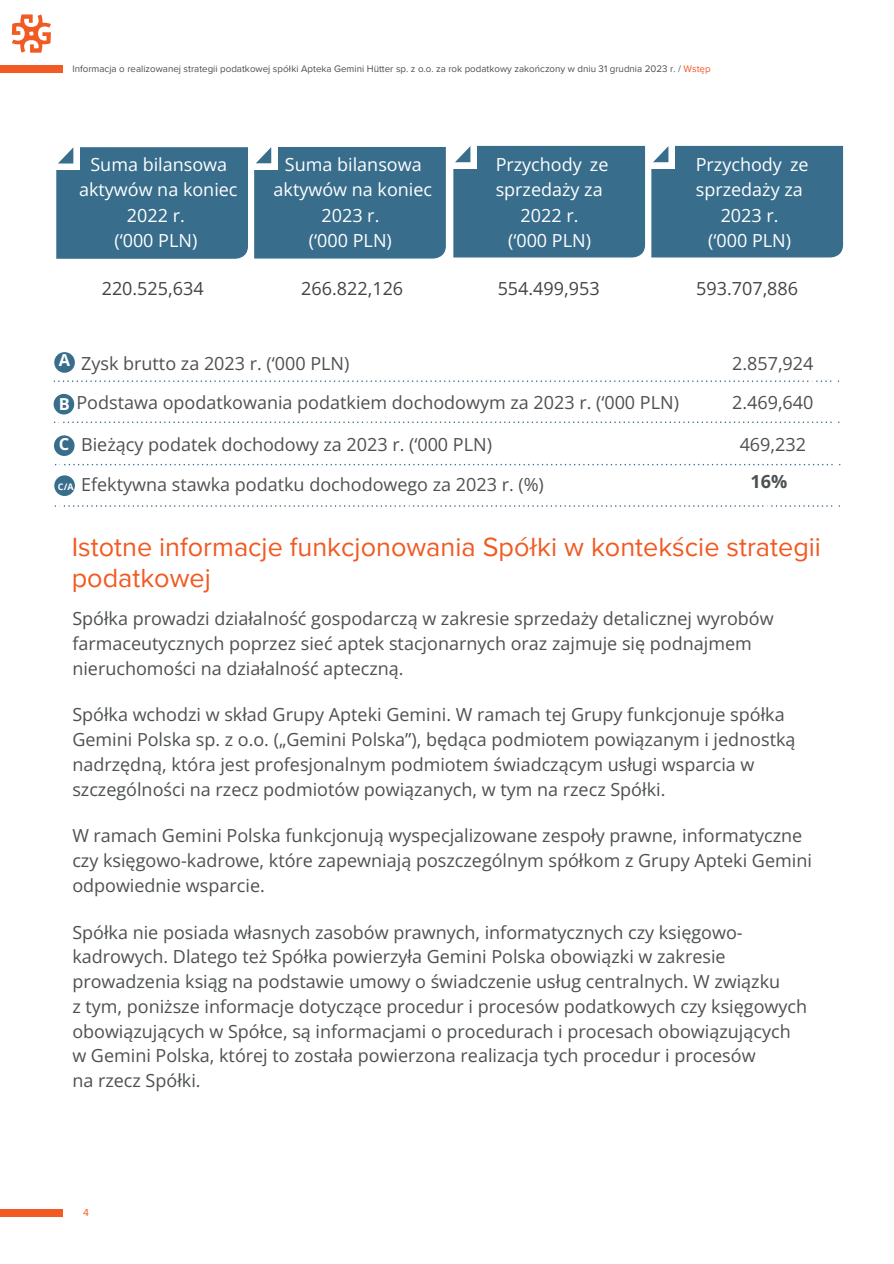
<style>
.page{position:relative;width:894px;height:1264px;background:#fff}
.page>*{position:absolute;margin:0;border:0;box-sizing:border-box;transform-origin:0 0}
.t1{font:27px/31.5px "Proxima Nova";color:#f15a22}
.t2{font:18px/24.8px "Open Sans";color:#4d5051}
.t3{font:18px/24.8px "Open Sans";color:#fff;text-align:center}
.t4{font:18px "Open Sans";color:#424444}
.t5{font:700 18px "Open Sans";color:#4d5051}
.t6{font:700 16.5px "Open Sans";color:#fff}
.t7{font:10.5px "Proxima Nova";color:#f15a22}
.t8{font:9.75px "Proxima Nova";color:#4d5051}
.t9{font:700 9px "Open Sans";color:#fff}
.s1{color:#f15a22}
.s2{font-weight:700;font-size:16.5px;color:#fff}
</style>
<div class="page">
<div style="left:0;top:1209px;width:63px;height:7px;background:#f15a22"></div>
<div style="left:0;top:66px;width:63px;height:7px;background:#f15a22"></div>
<svg style="left:12px;top:14px;width:39px;height:39px"></svg>
<svg style="left:54px;top:380px;width:784px;height:2px"></svg>
<svg style="left:54px;top:421px;width:785px;height:2px"></svg>
<svg style="left:55px;top:464px;width:785px;height:1px"></svg>
<svg style="left:55px;top:505px;width:784px;height:2px"></svg>
<div style="left:54px;top:352px;width:21px;height:21px;background:#386d8c;border-radius:50%"></div>
<div style="left:54px;top:394px;width:20px;height:20px;background:#386d8c;border-radius:50%"></div>
<div style="left:54px;top:435px;width:21px;height:21px;background:#386d8c;border-radius:50%"></div>
<div style="left:54px;top:475px;width:21px;height:21px;background:#386d8c;border-radius:50%"></div>
<div style="left:651px;top:146px;width:191px;height:111px;background:#386d8c"></div>
<div style="left:453px;top:146px;width:192px;height:111px;background:#386d8c"></div>
<div style="left:254px;top:147px;width:192px;height:111px;background:#386d8c"></div>
<div style="left:56px;top:147px;width:192px;height:112px;background:#386d8c"></div>
<h4 class="t8" style="left:72px;top:63px;width:639px">Informacja o realizowanej strategii podatkowej spółki Apteka Gemini Hütter sp. z o.o. za rok podatkowy zakończony w dniu 31 grudnia 2023 r. / <span class="s1">Wstęp</span></h4>
<h4 class="t3" style="left:79px;top:152px;width:160px">Suma bilansowa aktywów na koniec</h4>
<h4 class="t3" style="left:114px;top:203px;width:84px">2022 r. (‘000 PLN)</h4>
<h4 class="t4" style="left:102px;top:275px;width:103px">220.525,634</h4>
<h4 class="t3" style="left:273px;top:152px;width:160px">Suma bilansowa aktywów na koniec</h4>
<h4 class="t3" style="left:309px;top:203px;width:84px">2023 r. (‘000 PLN)</h4>
<h4 class="t4" style="left:301px;top:275px;width:103px">266.822,126</h4>
<h4 class="t3" style="left:495px;top:152px;width:114px;text-align:left">Przychody ze sprzedaży za</h4>
<h4 class="t3" style="left:508px;top:203px;width:84px">2022 r. (‘000 PLN)</h4>
<h4 class="t4" style="left:497px;top:275px;width:103px">554.499,953</h4>
<h4 class="t3" style="left:695px;top:152px;width:114px;text-align:left">Przychody ze sprzedaży za</h4>
<h4 class="t3" style="left:708px;top:203px;width:84px">2023 r. (‘000 PLN)</h4>
<p class="t4" style="left:696px;top:275px;width:103px">593.707,886</p>
<h4 class="t6" style="left:59px;top:348px;width:13px">A</h4>
<h4 class="t2" style="left:59px;top:343px;width:621px;line-height:39.3px;text-indent:22px">Zysk brutto za 2023 r. (‘000 PLN)<br><span class="s2">B</span> Podstawa opodatkowania podatkiem dochodowym za 2023 r. (‘000 PLN)</h4>
<h4 class="t2" style="left:81px;top:431px;width:412px">Bieżący podatek dochodowy za 2023 r. (‘000 PLN)</h4>
<h4 class="t2" style="left:81px;top:472px;width:464px">Efektywna stawka podatku dochodowego za 2023 r. (%)</h4>
<p class="t6" style="left:59px;top:432px;width:12px">C</p>
<h4 class="t9" style="left:58px;top:480px;width:17px">C/A</h4>
<h5 class="t2" style="left:732px;top:343px;width:83px;line-height:39.3px">2.857,924<br>2.469,640</h5>
<h5 class="t2" style="left:739px;top:431px;width:68px">469,232</h5>
<h4 class="t5" style="left:750px;top:469px;width:38px">16%</h4>
<h4 class="t1" style="left:72px;top:531px;width:750px">Istotne informacje funkcjonowania Spółki w kontekście strategii podatkowej</h4>
<p class="t2" style="left:72px;top:605px;width:702px">Spółka prowadzi działalność gospodarczą w zakresie sprzedaży detalicznej wyrobów farmaceutycznych poprzez sieć aptek stacjonarnych oraz zajmuje się podnajmem nieruchomości na działalność apteczną.</p>
<h3 class="t2" style="left:72px;top:702px;width:724px">Spółka wchodzi w skład Grupy Apteki Gemini. W ramach tej Grupy funkcjonuje spółka Gemini Polska sp. z o.o. („Gemini Polska”), będąca podmiotem powiązanym i jednostką nadrzędną, która jest profesjonalnym podmiotem świadczącym usługi wsparcia w szczególności na rzecz podmiotów powiązanych, w tym na rzecz Spółki.</h3>
<h1 class="t2" style="left:72px;top:822px;width:740px">W ramach Gemini Polska funkcjonują wyspecjalizowane zespoły prawne, informatyczne czy księgowo-kadrowe, które zapewniają poszczególnym spółkom z Grupy Apteki Gemini odpowiednie wsparcie.</h1>
<h4 class="t2" style="left:72px;top:919px;width:736px">Spółka nie posiada własnych zasobów prawnych, informatycznych czy księgowo&shy;kadrowych. Dlatego też Spółka powierzyła Gemini Polska obowiązki w zakresie prowadzenia ksiąg na podstawie umowy o świadczenie usług centralnych. W związku<br>z tym, poniższe informacje dotyczące procedur i procesów podatkowych czy księgowych obowiązujących w Spółce, są informacjami o procedurach i procesach obowiązujących w Gemini Polska, której to została powierzona realizacja tych procedur i procesów<br>na rzecz Spółki.</h4>
<p class="t7" style="left:83px;top:1206px;width:7px">4</p>
</div>
